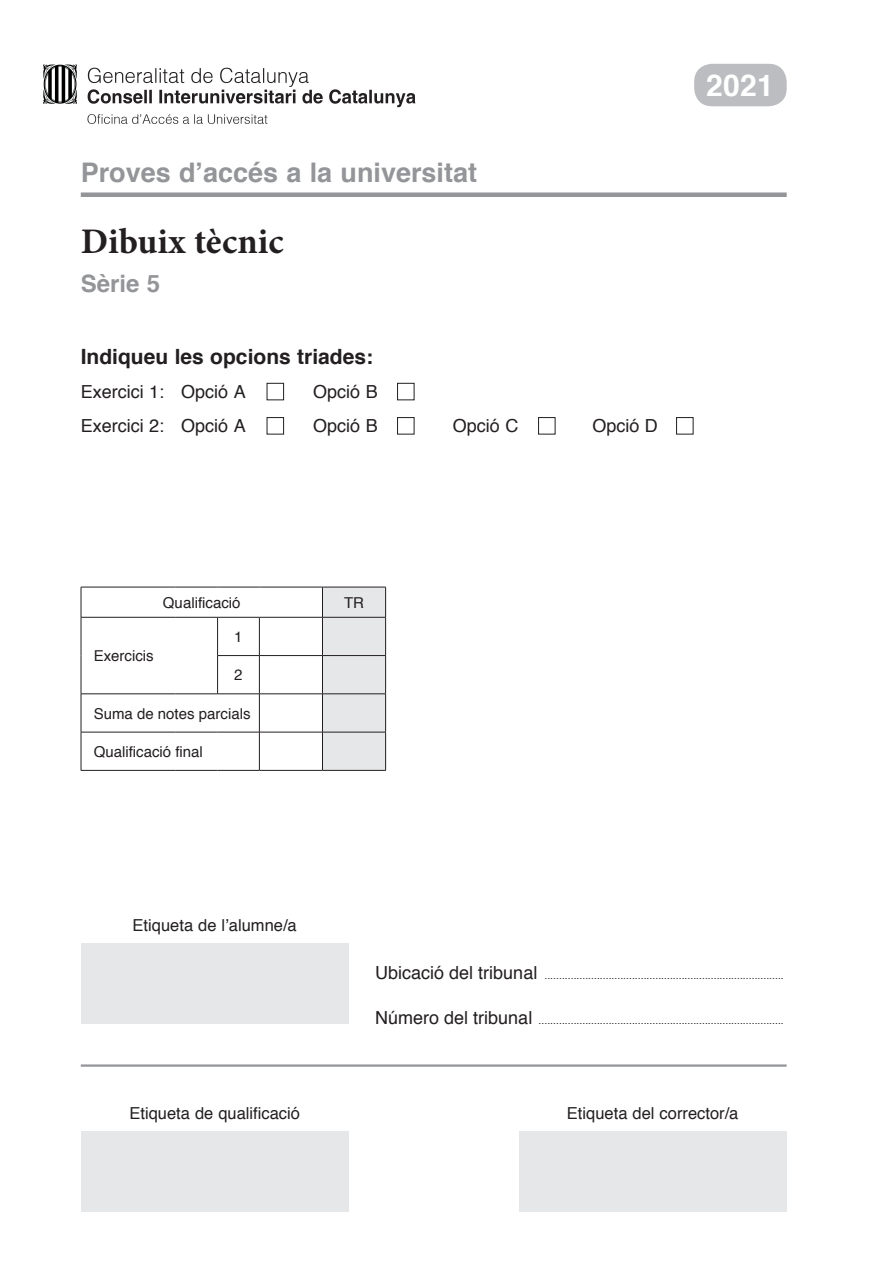
<style>
.page{position:relative;width:893px;height:1263px;background:#fff}
.page>*{position:absolute;margin:0;border:0;box-sizing:border-box;transform-origin:0 0}
.t1{font:700 36px "Minion Pro";color:#231f20}
.t2{font:700 30px "Helvetica";color:#fff}
.t3{font:700 27px "Helvetica";color:#939598}
.t4{font:700 24px "Helvetica";color:#939598}
.t5{font:700 21px "Helvetica";color:#231f20}
.t6{font:18px "Helvetica";color:#231f20}
.t7{font:16.5px "Helvetica";color:#231f20}
.t8{font:15px "Helvetica";color:#231f20}
.t9{font:10.5px "Helvetica";color:#231f20}
.s1{font-size:18px}
</style>
<div class="page">
<div style="left:81px;top:192px;width:706px;height:5px;background:#939598"></div>
<svg style="left:82px;top:588px;width:303px;height:182px"></svg>
<hr style="left:81px;top:587px;width:95px;height:1px;background:#231f20">
<hr style="left:81px;top:587px;width:1px;height:30px;background:#231f20">
<hr style="left:176px;top:587px;width:42px;height:1px;background:#231f20">
<hr style="left:218px;top:587px;width:41px;height:1px;background:#231f20">
<hr style="left:259px;top:587px;width:63px;height:1px;background:#231f20">
<hr style="left:322px;top:587px;width:64px;height:1px;background:#231f20">
<hr style="left:322px;top:587px;width:1px;height:30px;background:#231f20">
<hr style="left:385px;top:587px;width:1px;height:30px;background:#231f20">
<hr style="left:81px;top:617px;width:95px;height:1px;background:#231f20">
<hr style="left:81px;top:617px;width:1px;height:38px;background:#231f20">
<hr style="left:176px;top:617px;width:42px;height:1px;background:#231f20">
<hr style="left:218px;top:617px;width:41px;height:1px;background:#231f20">
<hr style="left:217px;top:617px;width:1px;height:38px;background:#231f20">
<hr style="left:259px;top:617px;width:63px;height:1px;background:#231f20">
<hr style="left:259px;top:617px;width:1px;height:38px;background:#231f20">
<hr style="left:322px;top:617px;width:64px;height:1px;background:#231f20">
<hr style="left:322px;top:617px;width:1px;height:38px;background:#231f20">
<hr style="left:385px;top:617px;width:1px;height:38px;background:#231f20">
<hr style="left:81px;top:655px;width:1px;height:39px;background:#231f20">
<hr style="left:217px;top:655px;width:42px;height:1px;background:#231f20">
<hr style="left:217px;top:656px;width:1px;height:38px;background:#231f20">
<hr style="left:259px;top:655px;width:63px;height:1px;background:#231f20">
<hr style="left:259px;top:656px;width:1px;height:38px;background:#231f20">
<hr style="left:322px;top:655px;width:64px;height:1px;background:#231f20">
<hr style="left:322px;top:656px;width:1px;height:38px;background:#231f20">
<hr style="left:385px;top:656px;width:1px;height:38px;background:#231f20">
<hr style="left:81px;top:693px;width:95px;height:1px;background:#231f20">
<hr style="left:81px;top:694px;width:1px;height:38px;background:#231f20">
<hr style="left:176px;top:693px;width:42px;height:1px;background:#231f20">
<hr style="left:218px;top:693px;width:41px;height:1px;background:#231f20">
<hr style="left:259px;top:693px;width:63px;height:1px;background:#231f20">
<hr style="left:259px;top:694px;width:1px;height:38px;background:#231f20">
<hr style="left:322px;top:693px;width:64px;height:1px;background:#231f20">
<hr style="left:322px;top:694px;width:1px;height:38px;background:#231f20">
<hr style="left:385px;top:694px;width:1px;height:38px;background:#231f20">
<hr style="left:81px;top:732px;width:95px;height:1px;background:#231f20">
<hr style="left:81px;top:732px;width:1px;height:38px;background:#231f20">
<hr style="left:176px;top:732px;width:42px;height:1px;background:#231f20">
<hr style="left:218px;top:732px;width:41px;height:1px;background:#231f20">
<hr style="left:259px;top:732px;width:63px;height:1px;background:#231f20">
<hr style="left:259px;top:732px;width:1px;height:38px;background:#231f20">
<hr style="left:322px;top:732px;width:64px;height:1px;background:#231f20">
<hr style="left:322px;top:732px;width:1px;height:38px;background:#231f20">
<hr style="left:385px;top:732px;width:1px;height:38px;background:#231f20">
<hr style="left:81px;top:770px;width:95px;height:1px;background:#231f20">
<hr style="left:176px;top:770px;width:42px;height:1px;background:#231f20">
<hr style="left:218px;top:770px;width:41px;height:1px;background:#231f20">
<hr style="left:259px;top:770px;width:63px;height:1px;background:#231f20">
<hr style="left:322px;top:770px;width:64px;height:1px;background:#231f20">
<img style="left:43px;top:64px;width:373px;height:60px">
<div style="left:81px;top:943px;width:268px;height:81px;background:#e6e7e9"></div>
<div style="left:81px;top:1131px;width:268px;height:81px;background:#e6e7e9"></div>
<div style="left:519px;top:1131px;width:268px;height:81px;background:#e6e7e9"></div>
<hr style="left:81px;top:1064px;width:706px;height:3px;background:#939598">
<div style="left:267px;top:383px;width:17px;height:17px;background:#fff;border:1px solid #231f20"></div>
<div style="left:397px;top:383px;width:17px;height:17px;background:#fff;border:1px solid #231f20"></div>
<div style="left:267px;top:417px;width:17px;height:17px;background:#fff;border:1px solid #231f20"></div>
<div style="left:397px;top:417px;width:17px;height:17px;background:#fff;border:1px solid #231f20"></div>
<div style="left:538px;top:417px;width:17px;height:17px;background:#fff;border:1px solid #231f20"></div>
<div style="left:676px;top:417px;width:17px;height:17px;background:#fff;border:1px solid #231f20"></div>
<div style="left:694px;top:64px;width:93px;height:42px;background:#bcbdc0;border-radius:18px"></div>
<h3 class="t3" style="left:81px;top:151px;width:398px">Proves d’accés a la universitat</h3>
<h1 class="t1" style="left:81px;top:216px;width:204px">Dibuix tècnic</h1>
<h3 class="t4" style="left:81px;top:264px;width:81px">Sèrie 5</h3>
<p class="t5" style="left:81px;top:339px;width:294px">Indiqueu les opcions triades:</p>
<p class="t6" style="left:81px;top:378px;width:167px">Exercici 1: Opció A</p>
<p class="t6" style="left:313px;top:378px;width:66px">Opció B</p>
<p class="t6" style="left:81px;top:412px;width:167px">Exercici 2: Opció A</p>
<p class="t6" style="left:313px;top:412px;width:66px">Opció B</p>
<p class="t6" style="left:453px;top:412px;width:67px">Opció C</p>
<p class="t6" style="left:592px;top:412px;width:67px">Opció D</p>
<h2 class="t2" style="left:706px;top:61px;width:69px">2021</h2>
<h3 class="t8" style="left:163px;top:591px;width:79px">Qualificació</h3>
<h3 class="t8" style="left:344px;top:591px;width:21px">TR</h3>
<h3 class="t8" style="left:234px;top:625px;width:10px">1</h3>
<h3 class="t8" style="left:234px;top:663px;width:10px">2</h3>
<h3 class="t8" style="left:94px;top:702px;width:158px">Suma de notes parcials</h3>
<h3 class="t8" style="left:94px;top:740px;width:111px">Qualificació final</h3>
<h3 class="t8" style="left:94px;top:644px;width:62px">Exercicis</h3>
<h3 class="t7" style="left:133px;top:912px;width:166px">Etiqueta de l’alumne/a</h3>
<p class="t9" style="left:375px;top:967px;width:410px"><span class="s1">Ubicació del tribunal</span> ..................................................................................</p>
<p class="t9" style="left:375px;top:1012px;width:410px"><span class="s1">Número del tribunal</span> ....................................................................................</p>
<h3 class="t7" style="left:129px;top:1100px;width:172px">Etiqueta de qualificació</h3>
<h3 class="t7" style="left:567px;top:1100px;width:173px">Etiqueta del corrector/a</h3>
</div>
